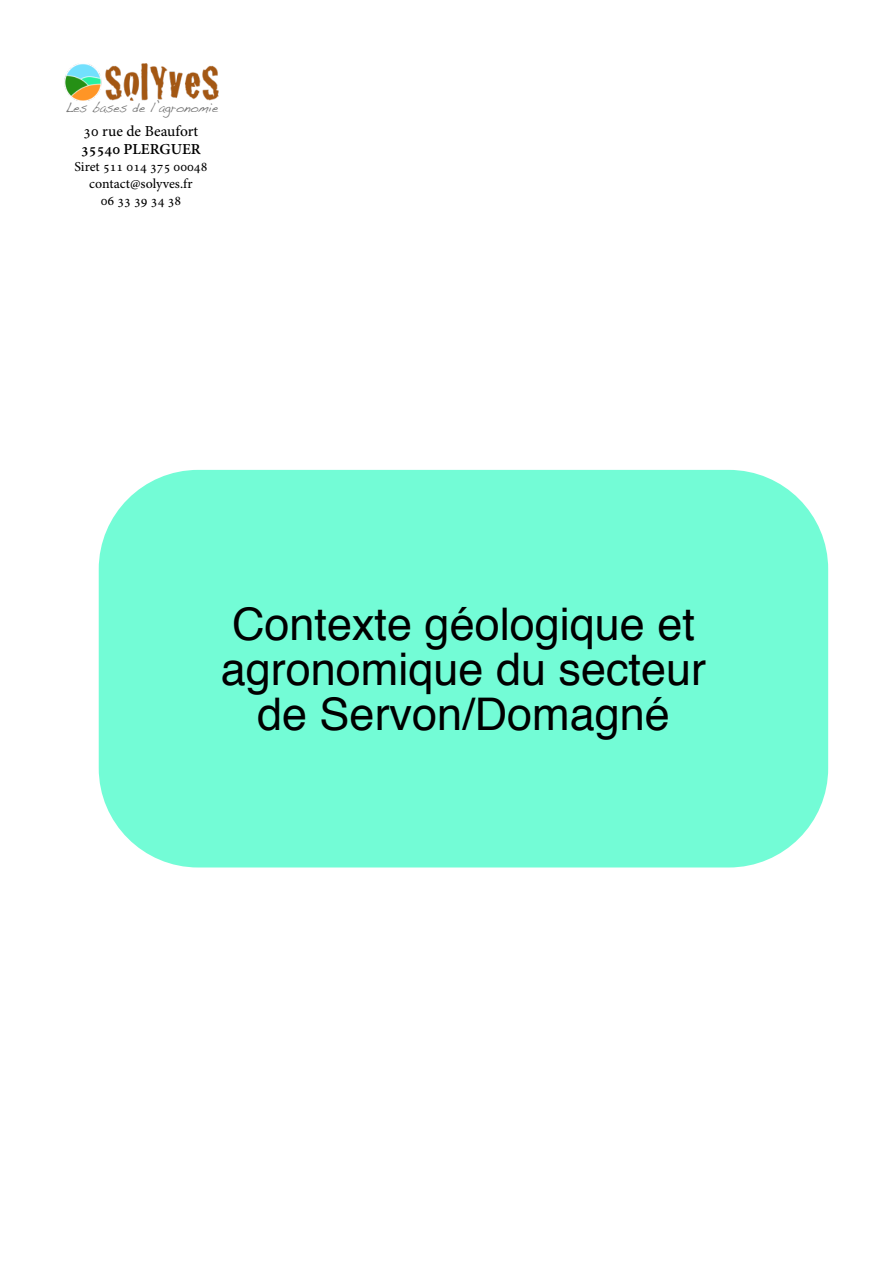
<style>
.page{position:relative;width:893px;height:1263px;background:#fff}
.page>*{position:absolute;margin:0;border:0;box-sizing:border-box;transform-origin:0 0}
.t1{font:45px/45px "Helvetica";color:#000;text-align:center}
.t2{font:15px "Adobe Hebrew";color:#000}
.t3{font:700 15px "Adobe Hebrew";color:#000}
.t4{font:13.65px "Handwriting Dakota";color:#797979;scale:.92 1}
.t5{font:13.5px/16.8px "Adobe Hebrew";color:#000;text-align:center}
</style>
<div class="page">
<img style="left:64px;top:64px;width:154px;height:36px">
<div style="left:99px;top:470px;width:729px;height:397px;background:#73fcd6;border-radius:99px"></div>
<p class="t4" style="left:66px;top:98px;width:167px">Les bases de l’agronomie</p>
<p class="t2" style="left:84px;top:125px;width:116px">30 rue de Beaufort</p>
<p class="t3" style="left:81px;top:143px;width:121px">35540 PLERGUER</p>
<p class="t5" style="left:74px;top:160px;width:135px">Siret 511 014 375 00048 contact@solyves.fr<br>06 33 39 34 38</p>
<p class="t1" style="left:221px;top:604px;width:487px">Contexte géologique et agronomique du secteur de Servon/Domagné</p>
</div>
